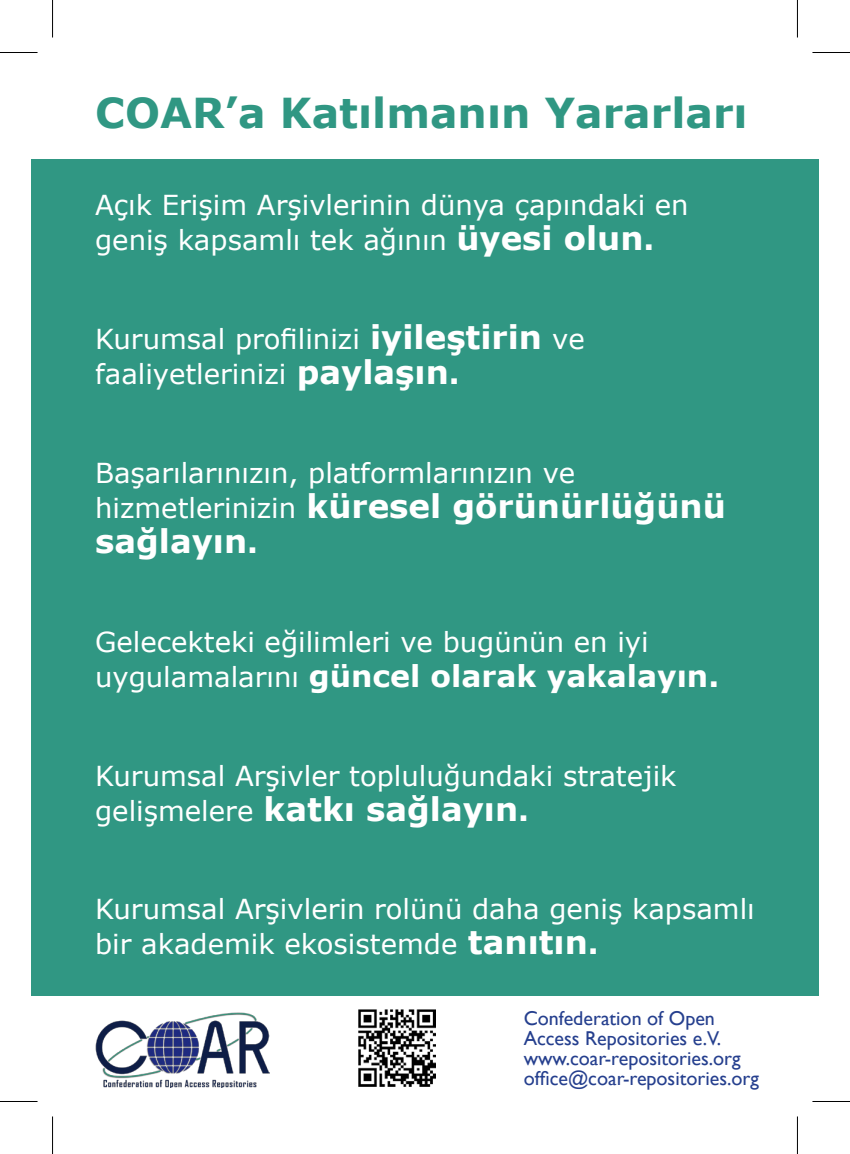
<style>
.page{position:relative;width:850px;height:1154px;background:#fff}
.page>*{position:absolute;margin:0;border:0;box-sizing:border-box;transform-origin:0 0}
.t1{font:700 41.25px "Verdana";color:#309783}
.t2{font:700 32.5px/35px "Verdana";color:#fff}
.t3{font:700 30px "Verdana";color:#fff}
.t4{font:27.5px/35px "Verdana";color:#fff}
.t5{font:20px/20px "Gill Sans";color:#253f8e}
.s1{font-weight:700;font-size:32.5px}
.s2{font-weight:700;font-size:30px}
.s3{font-weight:400;font-size:27.5px}
.s4{font-size:30px}
</style>
<div class="page">
<div style="left:31px;top:159px;width:787px;height:836px;background:#309783"></div>
<img style="left:95px;top:1012px;width:174px;height:75px">
<img style="left:358px;top:1010px;width:77px;height:77px">
<hr style="left:0;top:52px;width:38px;height:1px;background:#000">
<hr style="left:812px;top:52px;width:37px;height:1px;background:#000">
<hr style="left:0;top:1101px;width:38px;height:1px;background:#000">
<hr style="left:812px;top:1101px;width:37px;height:1px;background:#000">
<hr style="left:52px;top:0;width:1px;height:38px;background:#000">
<hr style="left:52px;top:1116px;width:1px;height:38px;background:#000">
<hr style="left:796px;top:0;width:1px;height:38px;background:#000">
<hr style="left:796px;top:1116px;width:1px;height:38px;background:#000">
<p class="t1" style="left:95px;top:83px;width:653px">COAR’a Katılmanın Yararları</p>
<p class="t4" style="left:95px;top:187px;width:594px">Açık Erişim Arşivlerinin dünya çapındaki en geniş kapsamlı tek ağının <span class="s1">üyesi olun</span><span class="s2">.</span></p>
<p class="t4" style="left:95px;top:321px;width:491px">Kurumsal profilinizi <span class="s1">iyileştirin</span> ve faaliyetlerinizi <span class="s1">paylaşın</span><span class="s2">.</span></p>
<p class="t4" style="left:95px;top:455px;width:481px">Başarılarınızın, platformlarınızın ve</p>
<p class="t2" style="left:95px;top:488px;width:632px"><span class="s3">hizmetlerinizin</span> küresel görünürlüğünü sağlayın<span class="s4">.</span></p>
<p class="t4" style="left:95px;top:624px;width:555px">Gelecekteki eğilimleri ve bugünün en iyi</p>
<p class="t3" style="left:95px;top:654px;width:625px"><span class="s3">uygulamalarını</span> güncel olarak yakalayın.</p>
<p class="t4" style="left:95px;top:758px;width:582px">Kurumsal Arşivler topluluğundaki stratejik</p>
<p class="t2" style="left:95px;top:790px;width:435px"><span class="s3">gelişmelere</span> katkı sağlayın<span class="s4">.</span></p>
<p class="t4" style="left:95px;top:891px;width:660px">Kurumsal Arşivlerin rolünü daha geniş kapsamlı bir akademik ekosistemde <span class="s1">tanıtın</span><span class="s2">.</span></p>
<p class="t5" style="left:523px;top:1009px;width:199px">Confederation of Open<br>Access Repositories e.V.</p>
<p class="t5" style="left:523px;top:1049px;width:218px">www.coar-repositories.org</p>
<p class="t5" style="left:523px;top:1069px;width:237px">office@coar-repositories.org</p>
</div>
